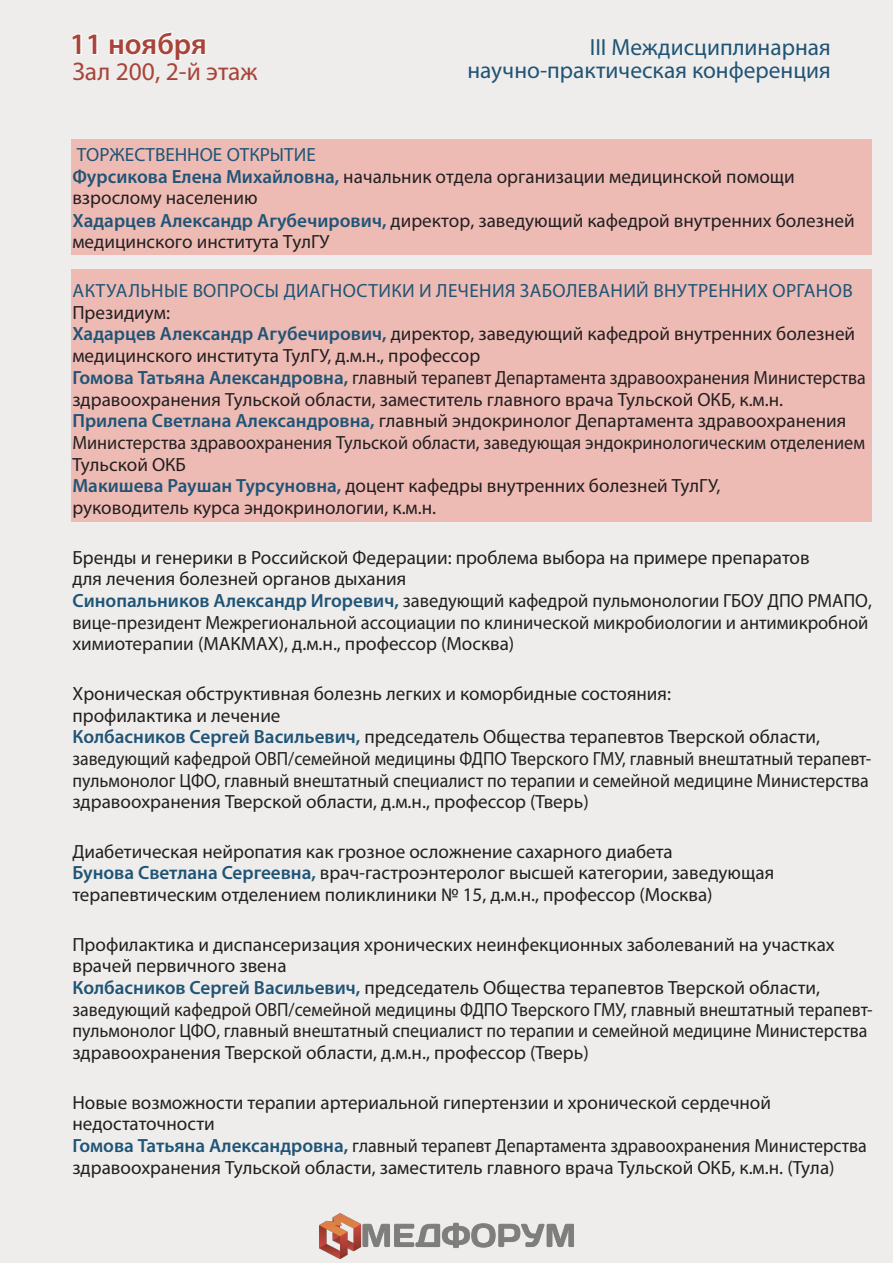
<style>
.page{position:relative;width:893px;height:1263px;background:#efedeb}
.page>*{position:absolute;margin:0;border:0;box-sizing:border-box;transform-origin:0 0}
.t1{font:600 29.85px "Myriad Pro";color:#a8453b}
.t2{font:300 25.5px "Myriad Pro";color:#a8453b}
.t3{font:23.4px/23.4px "Myriad Pro";color:#205476;text-align:right}
.t4{font:300 semi-condensed 19.2px/21.8px "Myriad Pro";color:#231f20}
.t5{font:300 semi-condensed 19.2px/21.8px "Myriad Pro";color:#231f20;scale:.94 1}
.t6{font:19.2px/22.6px "Myriad Pro";color:#231f20}
.s1{font-weight:300;font-stretch:semi-condensed;color:#205476}
.s2{font-weight:600;color:#205476}
.s3{font-weight:400;font-stretch:normal}
.s4{font-weight:600;font-stretch:normal;color:#205476}
.s5{color:#205476}
.s6{font-weight:600}
</style>
<div class="page">
<svg style="left:72px;top:34px;width:26px;height:21px"></svg>
<svg style="left:109px;top:31px;width:97px;height:30px"></svg>
<div style="left:72px;top:139px;width:800px;height:116px;background:#eebbb4"></div>
<div style="left:72px;top:269px;width:800px;height:253px;background:#eebbb4"></div>
<img style="left:320px;top:1213px;width:253px;height:45px">
<p class="t1" style="left:70px;top:25px;width:138px">11 ноября</p>
<p class="t3" style="left:467px;top:35px;width:365px">III Междисциплинарная научно-практическая конференция</p>
<p class="t2" style="left:72px;top:55px;width:187px">Зал 200, 2-й этаж</p>
<p class="t6" style="left:72px;top:143px;width:724px"><span class="s1">ТОРЖЕСТВЕННОЕ ОТКРЫТИЕ<br></span><span class="s2">Фурсикова Елена Михайловна,</span> начальник отдела организации медицинской помощи</p>
<p class="t4" style="left:72px;top:186px;width:784px;line-height:22.6px"><span class="s3">взрослому населению<br></span><span class="s4">Хадарцев Александр Агубечирович,</span> директор, заведующий кафедрой внутренних болезней</p>
<p class="t4" style="left:72px;top:230px;width:259px">медицинского института ТулГУ</p>
<p class="t4" style="left:72px;top:279px;width:795px"><span class="s5">АКТУАЛЬНЫЕ ВОПРОСЫ ДИАГНОСТИКИ И ЛЕЧЕНИЯ ЗАБОЛЕВАНИЙ ВНУТРЕННИХ ОРГАНОВ </span><span class="s6">Президиум:<br></span><span class="s4">Хадарцев Александр Агубечирович,</span> директор, заведующий кафедрой внутренних болезней медицинского института ТулГУ, д.м.н., профессор<br><span class="s4">Гомова Татьяна Александровна,</span> главный терапевт Департамента здравоохранения Министерства здравоохранения Тульской области, заместитель главного врача Тульской ОКБ, к.м.н.<br><span class="s4">Прилепа Светлана Александровна,</span> главный эндокринолог Департамента здравоохранения Министерства здравоохранения Тульской области, заведующая эндокринологическим отделением Тульской ОКБ<br><span class="s4">Макишева Раушан Турсуновна,</span> доцент кафедры внутренних болезней ТулГУ,<br>руководитель курса эндокринологии, к.м.н.</p>
<p class="t4" style="left:72px;top:546px;width:801px"><span class="s6">Бренды и генерики в Российской Федерации: проблема выбора на примере препаратов<br>для лечения болезней органов дыхания<br></span><span class="s4">Синопальников Александр Игоревич,</span> заведующий кафедрой пульмонологии ГБОУ ДПО РМАПО, вице-президент Межрегиональной ассоциации по клинической микробиологии и антимикробной химиотерапии (МАКМАХ), д.м.н., профессор (Москва)</p>
<p class="t4" style="left:72px;top:682px;width:800px"><span class="s6">Хроническая обструктивная болезнь легких и коморбидные состояния:<br>профилактика и лечение<br></span><span class="s4">Колбасников Сергей Васильевич,</span> председатель Общества терапевтов Тверской области, заведующий кафедрой ОВП/семейной медицины ФДПО Тверского ГМУ, главный внештатный терапевт&shy;пульмонолог ЦФО, главный внештатный специалист по терапии и семейной медицине Министерства здравоохранения Тверской области, д.м.н., профессор (Тверь)</p>
<p class="t4" style="left:72px;top:840px;width:703px"><span class="s6">Диабетическая нейропатия как грозное осложнение сахарного диабета<br></span><span class="s4">Бунова Светлана Сергеевна,</span> врач-гастроэнтеролог высшей категории, заведующая терапевтическим отделением поликлиники № 15, д.м.н., профессор (Москва)</p>
<p class="t4" style="left:72px;top:933px;width:802px"><span class="s6">Профилактика и диспансеризация хронических неинфекционных заболеваний на участках врачей первичного звена<br></span><span class="s4">Колбасников Сергей Васильевич,</span> председатель Общества терапевтов Тверской области, заведующий кафедрой ОВП/семейной медицины ФДПО Тверского ГМУ, главный внештатный терапевт&shy;пульмонолог ЦФО, главный внештатный специалист по терапии и семейной медицине Министерства здравоохранения Тверской области, д.м.н., профессор (Тверь)</p>
<p class="t5" style="left:72px;top:1091px;width:847px"><span class="s6">Новые возможности терапии артериальной гипертензии и хронической сердечной недостаточности<br></span><span class="s4">Гомова Татьяна Александровна,</span> главный терапевт Департамента здравоохранения Министерства здравоохранения Тульской области, заместитель главного врача Тульской ОКБ, к.м.н. (Тула)</p>
</div>
